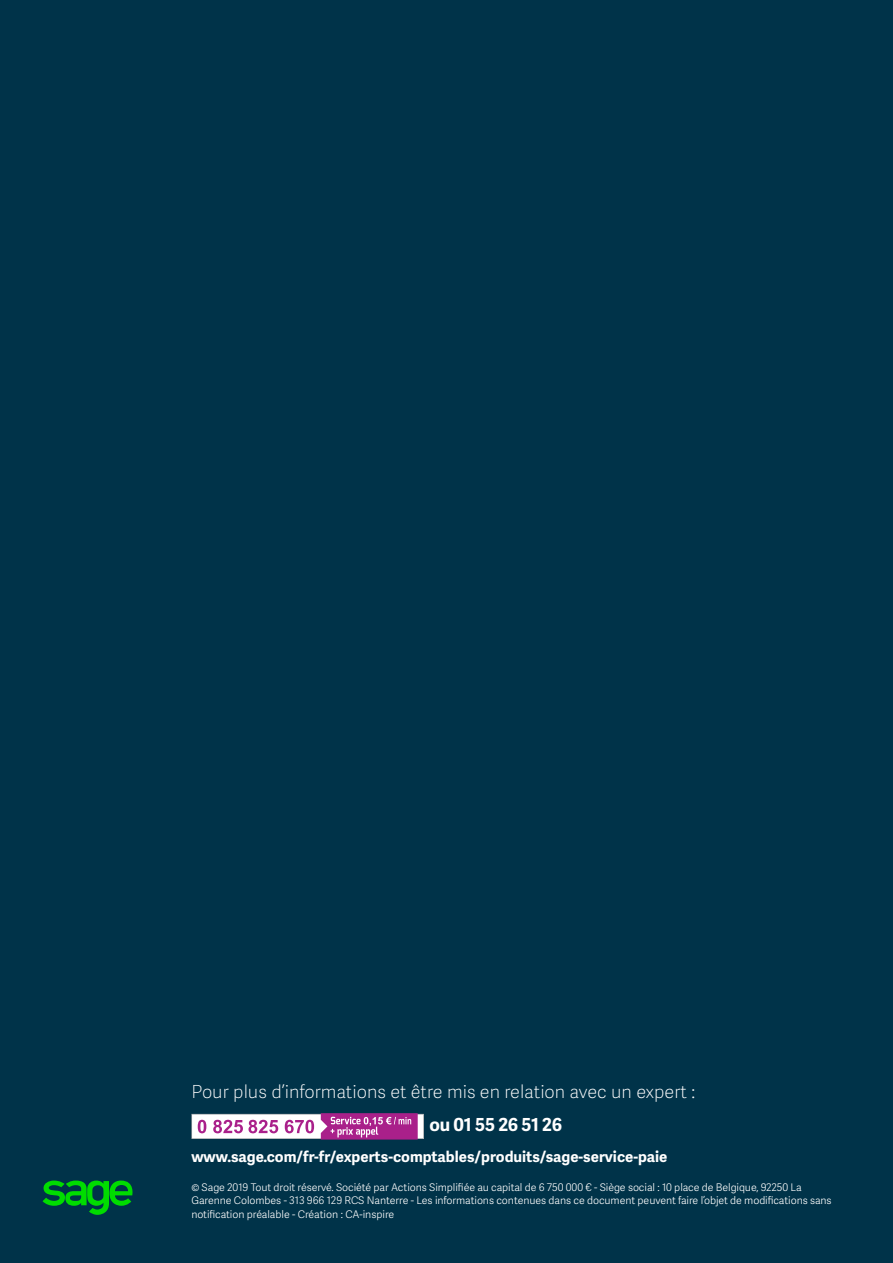
<style>
.page{position:relative;width:893px;height:1263px;background:#003349}
.page>*{position:absolute;margin:0;border:0;box-sizing:border-box;transform-origin:0 0}
.Intro_Copy{font:18px "Adelle Sans SAGE Th";color:#fff}
.Intro_Copy-2{font:700 18px "Adelle Sans SAGE";letter-spacing:-.005em;color:#fff}
.Intro_Copy-3{font:700 15px "Adelle Sans SAGE";color:#fff}
.Intro_Copy-4{font:10.5px/13.5px "Adelle Sans SAGE Lt";letter-spacing:-.005em;color:#fff}
</style>
<div class="page">
<svg style="left:43px;top:1180px;width:90px;height:35px"></svg>
<svg style="left:191px;top:1113px;width:233px;height:26px;background:#cd90c1"></svg>
<p class="Intro_Copy" style="left:191px;top:1079px;width:505px">Pour plus d’informations et être mis en relation avec un expert :</p>
<p class="Intro_Copy-2" style="left:429px;top:1112px;width:134px">ou 01 55 26 51 26</p>
<p class="Intro_Copy-3" style="left:191px;top:1145px;width:477px">www.sage.com/fr-fr/experts-comptables/produits/sage-service-paie</p>
<p class="Intro_Copy-4" style="left:191px;top:1180px;width:642px">© Sage 2019 Tout droit réservé. Société par Actions Simplifiée au capital de 6 750 000 € - Siège social : 10 place de Belgique, 92250 La<br>Garenne Colombes - 313 966 129 RCS Nanterre - Les informations contenues dans ce document peuvent faire l’objet de modifications sans notification préalable - Création : CA-inspire</p>
</div>
